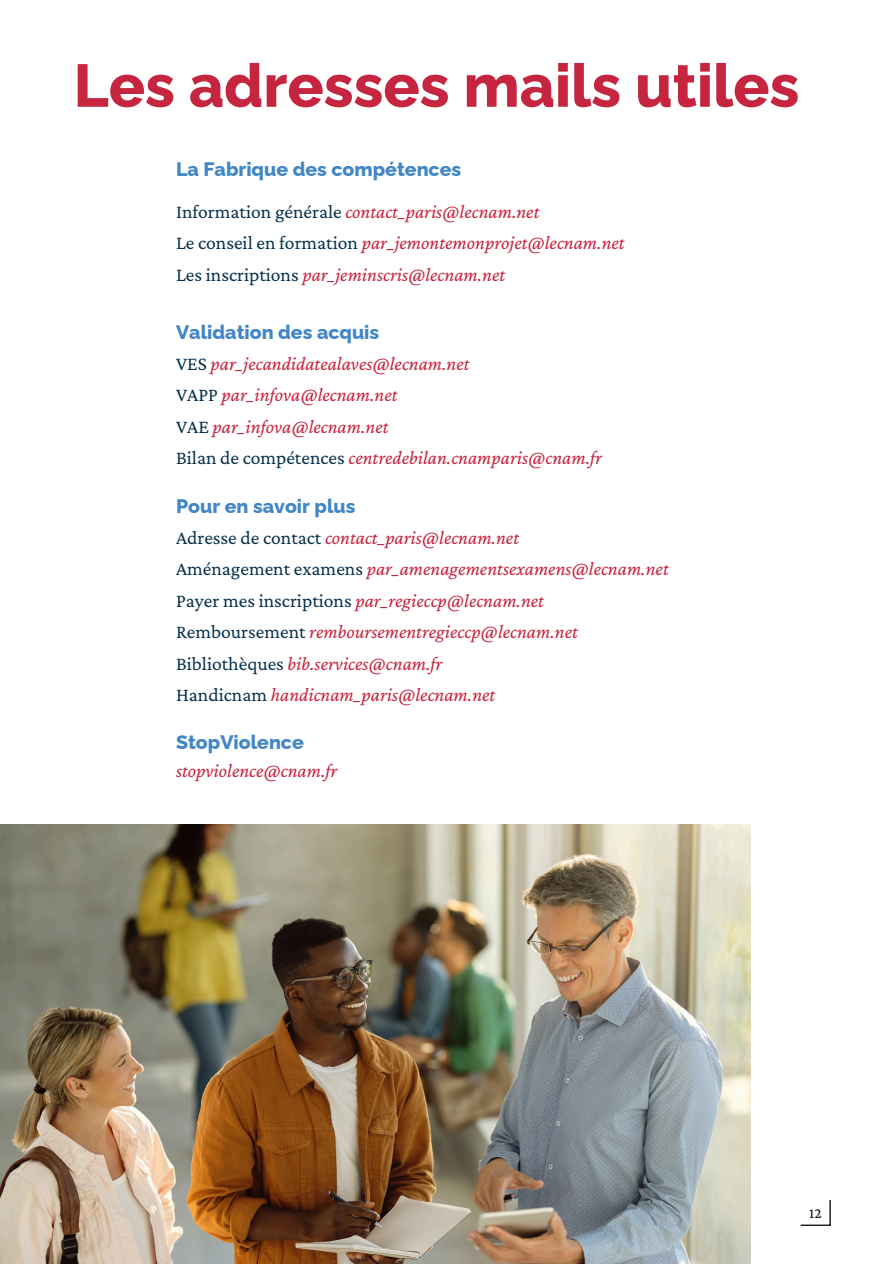
<style>
.page{position:relative;width:894px;height:1264px;background:#fff}
.page>*{position:absolute;margin:0;border:0;box-sizing:border-box;transform-origin:0 0}
.t1{font:800 60px "Raleway";color:#c5253e}
.t2{font:italic 19.5px/31.5px "Crimson Pro";color:#c5253e}
.t3{font:800 19.5px "Raleway";color:#4186c6}
.t4{font:500 15px "Crimson Pro";color:#231f20}
.s1{font-style:normal;color:#06314d}
</style>
<div class="page">
<img style="left:0;top:824px;width:750px;height:439px">
<svg style="left:800px;top:1200px;width:30px;height:25px"></svg>
<h1 class="t1" style="left:74px;top:50px;width:727px">Les adresses mails utiles</h1>
<p class="t3" style="left:176px;top:157px;width:286px">La Fabrique des compétences</p>
<p class="t2" style="left:176px;top:195px;width:450px"><span class="s1">Information générale</span> contact_paris@lecnam.net<br><span class="s1">Le conseil en formation</span> par_jemontemonprojet@lecnam.net<br><span class="s1">Les inscriptions</span> par_jeminscris@lecnam.net</p>
<p class="t3" style="left:176px;top:321px;width:205px">Validation des acquis</p>
<p class="t2" style="left:176px;top:347px;width:427px"><span class="s1">VES</span> par_jecandidatealaves@lecnam.net<br><span class="s1">VAPP</span> par_infova@lecnam.net<br><span class="s1">VAE</span> par_infova@lecnam.net<br><span class="s1">Bilan de compétences</span> centredebilan.cnamparis@cnam.fr</p>
<p class="t3" style="left:176px;top:495px;width:181px">Pour en savoir plus</p>
<p class="t2" style="left:176px;top:521px;width:494px"><span class="s1">Adresse de contact</span> contact_paris@lecnam.net<br><span class="s1">Aménagement examens</span> par_amenagementsexamens@lecnam.net <span class="s1">Payer mes inscriptions</span> par_regieccp@lecnam.net <span class="s1">Remboursement</span> remboursementregieccp@lecnam.net <span class="s1">Bibliothèques</span> bib.services@cnam.fr<br><span class="s1">Handicnam</span> handicnam_paris@lecnam.net</p>
<p class="t3" style="left:176px;top:730px;width:129px">StopViolence</p>
<p class="t2" style="left:176px;top:755px;width:163px">stopviolence@cnam.fr</p>
<p class="t4" style="left:808px;top:1204px;width:14px">12</p>
</div>
